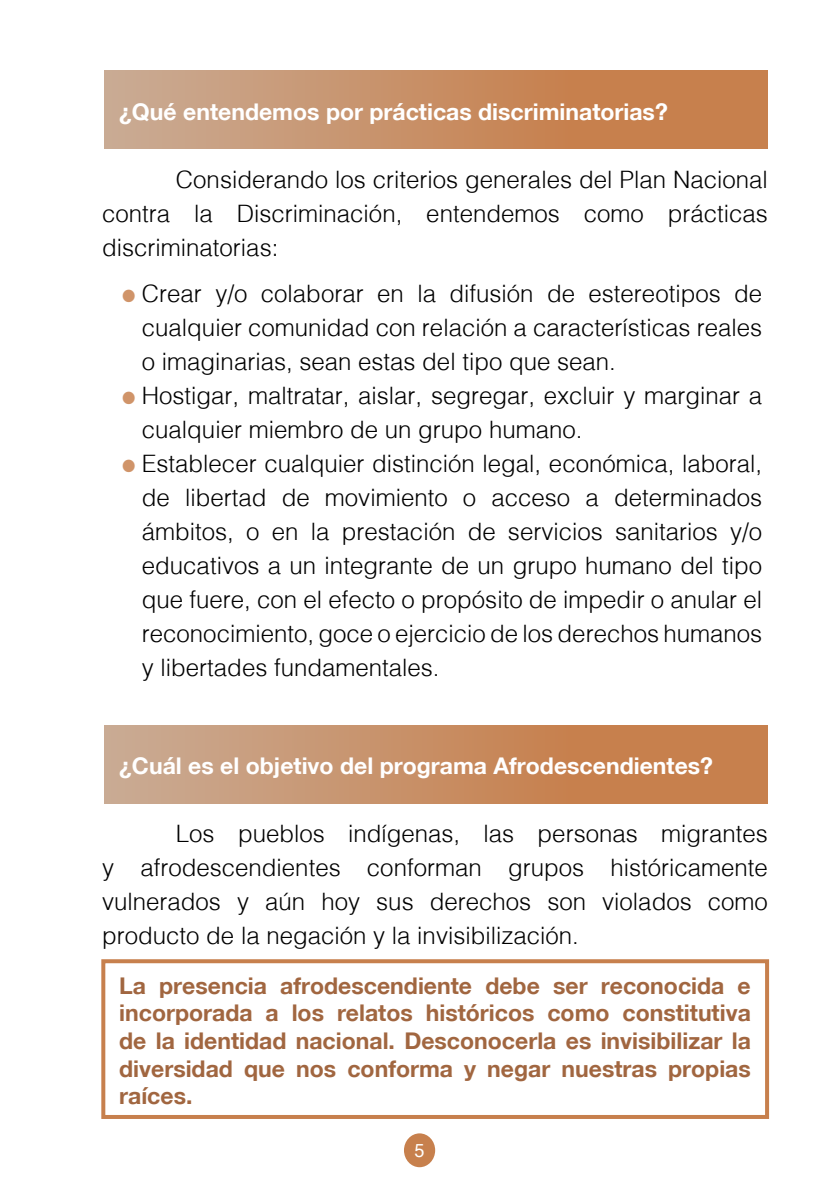
<style>
.page{position:relative;width:840px;height:1191px;background:#fff}
.page>*{position:absolute;margin:0;border:0;box-sizing:border-box;transform-origin:0 0}
.t1{font:300 24px/34px "Helvetica";color:#000;text-align:justify}
.RECUADRO_LILA{font:700 23px/27.6px "Helvetica Neue";color:#a16640;text-align:justify}
.t2{font:700 23px "Helvetica Neue";color:#fff}
.t3{font:18px "Helvetica";color:#fff}
.s1{font-family:"Bookman Old Style";font-weight:400;font-size:42px;color:#d09469}
</style>
<div class="page">
<div style="left:104px;top:71px;width:663px;height:78px;background:linear-gradient(to right,#c9a890,#c6773e)"></div>
<div style="left:104px;top:726px;width:663px;height:77px;background:linear-gradient(to right,#c9a890,#c6773e)"></div>
<div style="left:101px;top:959px;width:667px;height:160px;border:4px solid #c7804d"></div>
<div style="left:404px;top:1133px;width:31px;height:34px;background:#c7804d;border-radius:50%"></div>
<p class="t2" style="left:119px;top:97px;width:550px">¿Qué entendemos por prácticas discriminatorias?</p>
<p class="t1" style="left:102px;top:162px;width:667px;text-indent:74px">Considerando los criterios generales del Plan Nacional contra la Discriminación, entendemos como prácticas discriminatorias:</p>
<p class="t1" style="left:142px;top:276px;width:621px;text-indent:-23px"><span class="s1">•</span>Crear y/o colaborar en la difusión de estereotipos de cualquier comunidad con relación a características reales o imaginarias, sean estas del tipo que sean.</p>
<p class="t1" style="left:142px;top:378px;width:621px;text-indent:-23px"><span class="s1">•</span>Hostigar, maltratar, aislar, segregar, excluir y marginar a cualquier miembro de un grupo humano.</p>
<p class="t1" style="left:142px;top:446px;width:621px;text-indent:-23px"><span class="s1">•</span>Establecer cualquier distinción legal, económica, laboral, de libertad de movimiento o acceso a determinados ámbitos, o en la prestación de servicios sanitarios y/o educativos a un integrante de un grupo humano del tipo que fuere, con el efecto o propósito de impedir o anular el reconocimiento, goce o ejercicio de los derechos humanos y libertades fundamentales.</p>
<p class="t2" style="left:119px;top:751px;width:595px">¿Cuál es el objetivo del programa Afrodescendientes?</p>
<p class="t1" style="left:102px;top:816px;width:667px;text-indent:74px">Los pueblos indígenas, las personas migrantes y afrodescendientes conforman grupos históricamente vulnerados y aún hoy sus derechos son violados como producto de la negación y la invisibilización.</p>
<p class="RECUADRO_LILA" style="left:119px;top:971px;width:633px">La presencia afrodescendiente debe ser reconocida e incorporada a los relatos históricos como constitutiva de la identidad nacional. Desconocerla es invisibilizar la diversidad que nos conforma y negar nuestras propias raíces.</p>
<p class="t3" style="left:414px;top:1139px;width:12px">5</p>
</div>
